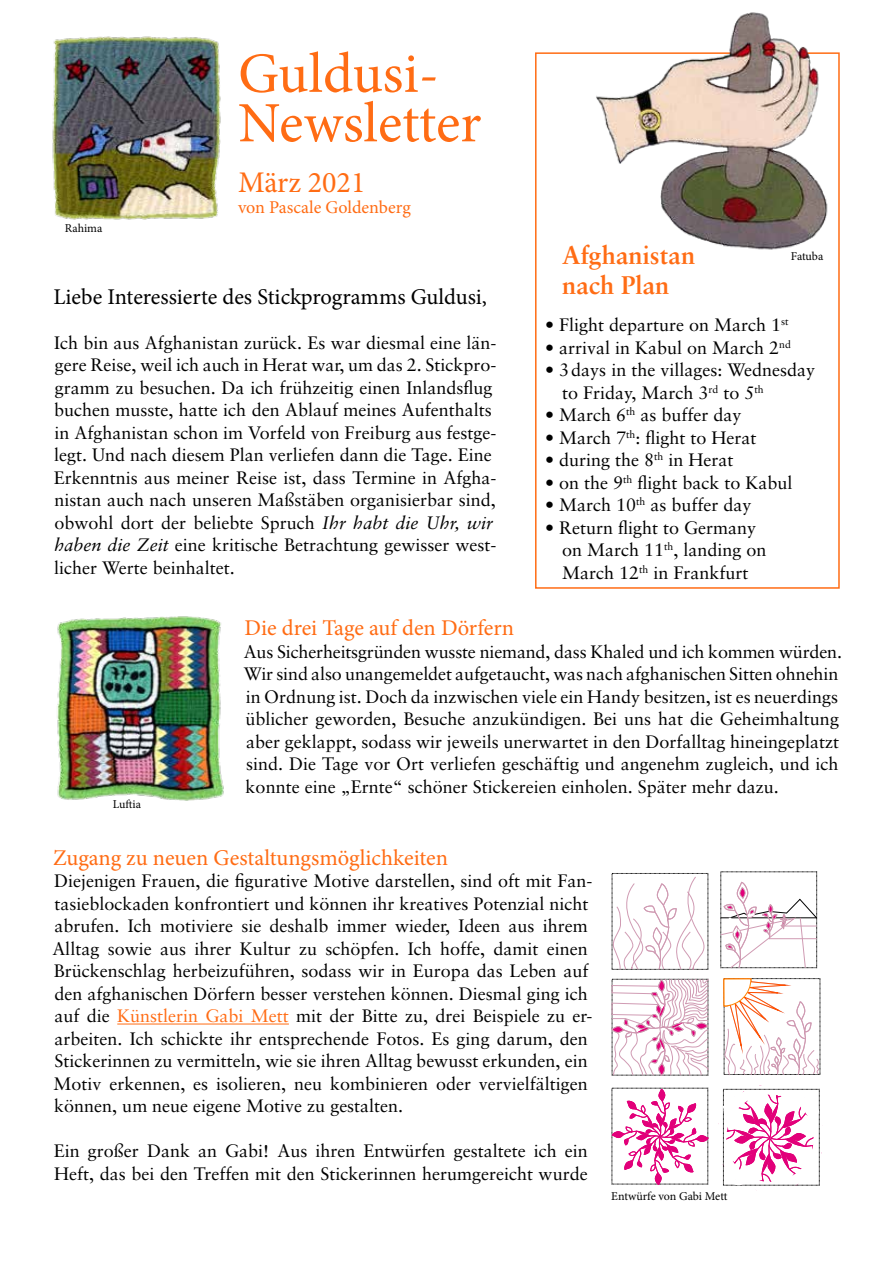
<style>
.page{position:relative;width:893px;height:1263px;background:#fff}
.page>*{position:absolute;margin:0;border:0;box-sizing:border-box;transform-origin:0 0}
.t1{font:57px/49.5px "Minion Pro";color:#ff6c14}
.t2{font:30px "Minion Pro";color:#ff6c14}
.t3{font:25.5px "Sabon Bold Os F";color:#ff6c14}
.t4{font:22.5px "Minion Pro";color:#ff6c14}
.t5{font:22.5px "Minion Pro";color:#000}
.t6{font:18px/22.5px "Sabon CE";color:#000}
.t7{font:18px "Minion Pro";color:#ff6c14}
.t8{font:12px "Minion Pro";color:#000}
.s1{font-style:italic}
.s2{color:#ff6c14}
</style>
<div class="page">
<hr style="left:117px;top:1023px;width:172px;height:1px;background:#ff6c14">
<img style="left:57px;top:616px;width:167px;height:184px">
<img style="left:52px;top:36px;width:169px;height:184px">
<div style="left:535px;top:52px;width:305px;height:537px;border:2px solid #ff6c14"></div>
<img style="left:582px;top:12px;width:254px;height:238px">
<svg style="left:611px;top:876px;width:212px;height:315px"></svg>
<p class="t8" style="left:65px;top:220px;width:39px">Rahima</p>
<h1 class="t1" style="left:238px;top:49px;width:245px">Guldusi-<br>Newsletter</h1>
<h2 class="t2" style="left:238px;top:162px;width:129px">März 2021</h2>
<p class="t7" style="left:238px;top:195px;width:174px">von Pascale Goldenberg</p>
<p class="t5" style="left:53px;top:281px;width:435px">Liebe Interessierte des Stickprogramms Guldusi,</p>
<p class="t6" style="left:54px;top:331px;width:444px">Ich bin aus Afghanistan zurück. Es war diesmal eine län&shy;gere Reise, weil ich auch in Herat war, um das 2. Stickpro&shy;gramm zu besuchen. Da ich frühzeitig einen Inlandsflug buchen musste, hatte ich den Ablauf meines Aufenthalts in Afghanistan schon im Vorfeld von Freiburg aus festge&shy;legt. Und nach diesem Plan verliefen dann die Tage. Eine Erkenntnis aus meiner Reise ist, dass Termine in Afgha&shy;nistan auch nach unseren Maßstäben organisierbar sind, obwohl dort der beliebte Spruch <span class="s1">Ihr habt die Uhr, wir haben die Zeit</span> eine kritische Betrachtung gewisser west&shy;licher Werte beinhaltet.</p>
<h3 class="t3" style="left:562px;top:239px;width:135px">Afghanistan</h3>
<p class="t8" style="left:791px;top:248px;width:34px">Fatuba</p>
<h3 class="t3" style="left:562px;top:269px;width:109px">nach Plan</h3>
<p class="t6" style="left:545px;top:314px;width:245px">• Flight departure on March 1<sup>st</sup></p>
<p class="t6" style="left:545px;top:336px;width:247px">• arrival in Kabul on March 2<sup>nd</sup></p>
<p class="t6" style="left:562px;top:359px;width:254px;text-indent:-17px">• 3days in the villages: Wednesday to Friday, March 3<sup>rd</sup> to 5<sup>th</sup></p>
<p class="t6" style="left:545px;top:404px;width:198px">• March 6<sup>th</sup> as buffer day</p>
<p class="t6" style="left:545px;top:426px;width:213px">• March 7<sup>th</sup>: flight to Herat</p>
<p class="t6" style="left:545px;top:449px;width:190px">• during the 8<sup>th</sup> in Herat</p>
<p class="t6" style="left:545px;top:471px;width:249px">• on the 9<sup>th</sup> flight back to Kabul</p>
<p class="t6" style="left:545px;top:494px;width:208px">• March 10<sup>th</sup> as buffer day</p>
<p class="t6" style="left:562px;top:516px;width:206px;text-indent:-17px">• Return flight to Germany on March 11<sup>th</sup>, landing on<br>March 12<sup>th</sup> in Frankfurt</p>
<p class="t8" style="left:113px;top:796px;width:30px">Luftia</p>
<p class="t4" style="left:245px;top:613px;width:271px">Die drei Tage auf den Dörfern</p>
<p class="t6" style="left:244px;top:640px;width:600px">Aus Sicherheitsgründen wusste niemand, dass Khaled und ich kommen würden.<br>Wir sind also unangemeldet aufgetaucht, was nach afghanischen Sitten ohnehin in Ordnung ist. Doch da inzwischen viele ein Handy besitzen, ist es neuerdings üblicher geworden, Besuche anzukündigen. Bei uns hat die Geheimhaltung aber geklappt, sodass wir jeweils unerwartet in den Dorfalltag hineingeplatzt sind. Die Tage vor Ort verliefen geschäftig und angenehm zugleich, und ich konnte eine „Ernte“ schöner Stickereien einholen. Später mehr dazu.</p>
<p class="t4" style="left:53px;top:842px;width:396px">Zugang zu neuen Gestaltungsmöglichkeiten</p>
<p class="t6" style="left:52px;top:869px;width:542px">Diejenigen Frauen, die figurative Motive darstellen, sind oft mit Fan&shy;tasieblockaden konfrontiert und können ihr kreatives Potenzial nicht abrufen. Ich motiviere sie deshalb immer wieder, Ideen aus ihrem Alltag sowie aus ihrer Kultur zu schöpfen. Ich hoffe, damit einen Brückenschlag herbeizuführen, sodass wir in Europa das Leben auf den afghanischen Dörfern besser verstehen können. Diesmal ging ich auf die <span class="s2">Künstlerin Gabi Mett</span> mit der Bitte zu, drei Beispiele zu er&shy;arbeiten. Ich schickte ihr entsprechende Fotos. Es ging darum, den Stickerinnen zu vermitteln, wie sie ihren Alltag bewusst erkunden, ein Motiv erkennen, es isolieren, neu kombinieren oder vervielfältigen können, um neue eigene Motive zu gestalten.</p>
<p class="t6" style="left:54px;top:1139px;width:536px">Ein großer Dank an Gabi! Aus ihren Entwürfen gestaltete ich ein<br>Heft, das bei den Treffen mit den Stickerinnen herumgereicht wurde</p>
<p class="t8" style="left:611px;top:1188px;width:118px">Entwürfe von Gabi Mett</p>
</div>
